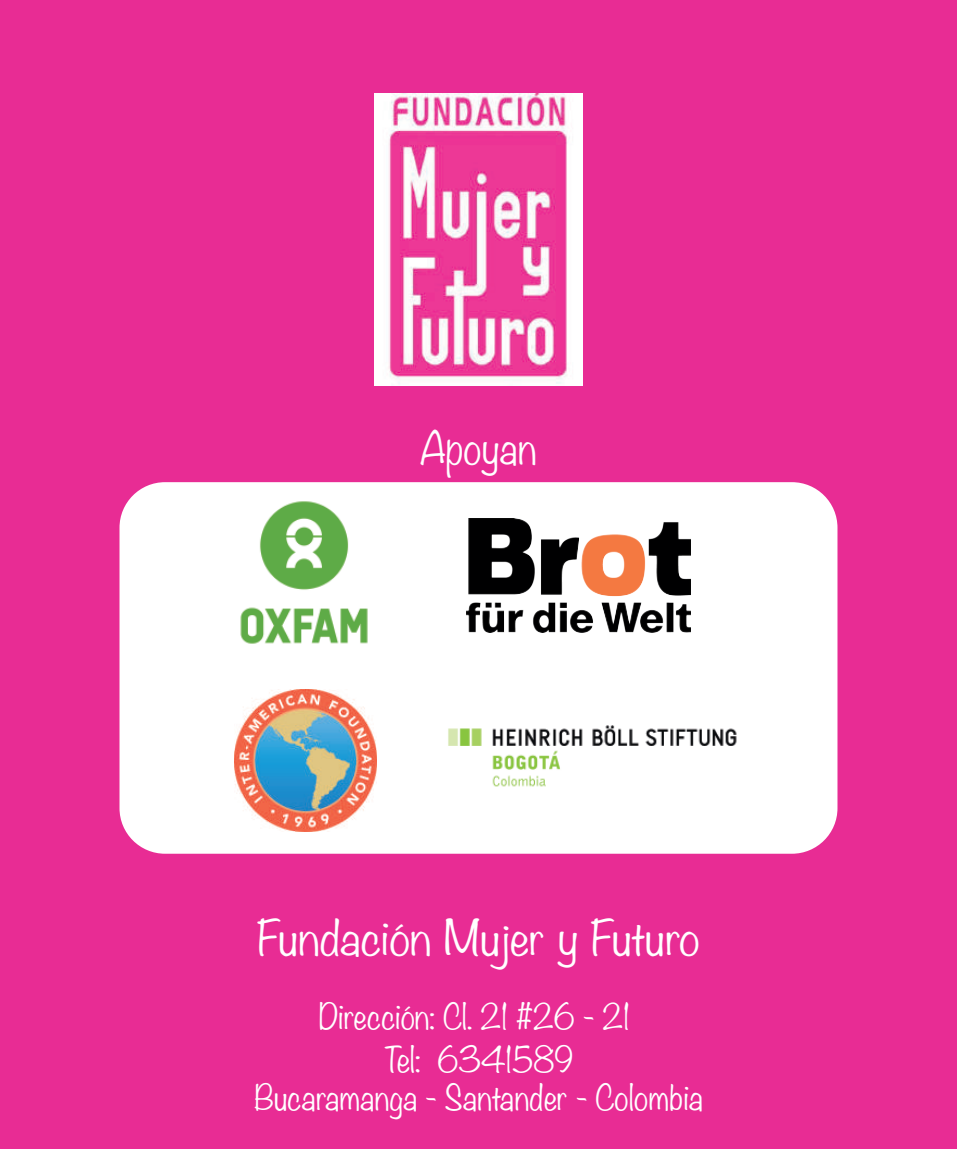
<style>
.page{position:relative;width:957px;height:1149px;background:#fff}
.page>*{position:absolute;margin:0;border:0;box-sizing:border-box;transform-origin:0 0}
.t1{font:300 42.75px "Noteworthy";color:#fff;scale:1.07 1}
.t2{font:300 40.05px "Noteworthy";color:#fff}
.t3{font:300 31.5px/42.3px "Noteworthy";color:#fff;text-align:center}
</style>
<div class="page">
<div style="left:0;top:0;width:957px;height:1148px;background:#e82c94"></div>
<img style="left:374px;top:93px;width:209px;height:292px">
<div style="left:119px;top:482px;width:718px;height:371px;background:#fff;border-radius:46px"></div>
<img style="left:467px;top:518px;width:223px;height:114px">
<img style="left:235px;top:689px;width:142px;height:142px">
<img style="left:240px;top:501px;width:128px;height:143px">
<img style="left:448px;top:725px;width:289px;height:62px">
<p class="t2" style="left:420px;top:413px;width:118px">Apoyan</p>
<h1 class="t1" style="left:257px;top:900px;width:416px">Fundación Mujer y Futuro</h1>
<p class="t3" style="left:319px;top:994px;width:313px">Dirección: Cl. 21 #26 - 21<br>Tel: 6341589</p>
<p class="t3" style="left:254px;top:1074px;width:450px">Bucaramanga - Santander - Colombia</p>
</div>
